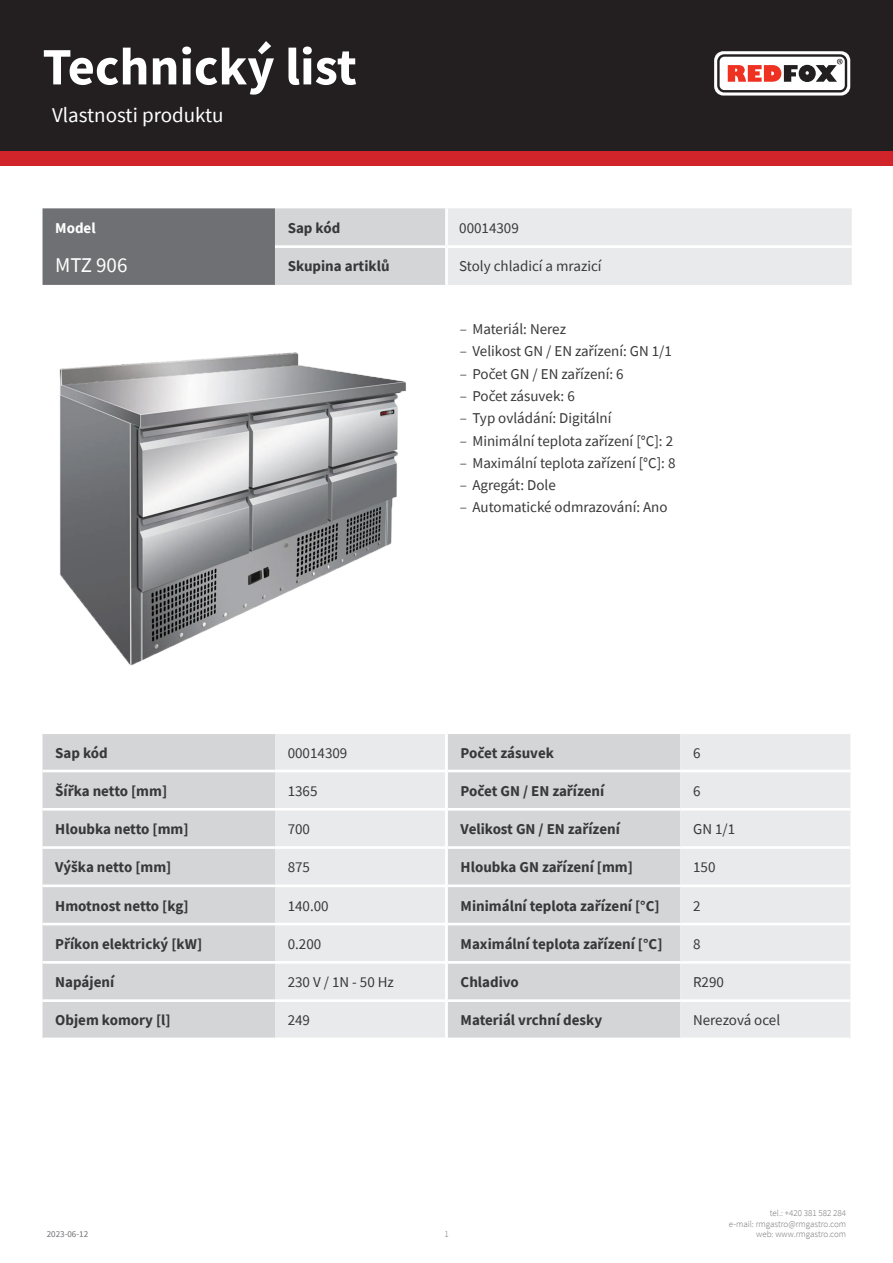
<style>
.page{position:relative;width:893px;height:1263px;background:#fff}
.page>*{position:absolute;margin:0;border:0;box-sizing:border-box;transform-origin:0 0}
.t1{font:700 52.5px "Source Sans Pro";color:#fff}
.kapitola{font:21px "Source Sans Pro";color:#fff}
.tabulka_-_headline{font:21px "Source Sans Pro";color:#fff}
.tabulka_-_text{font:15px "Source Sans Pro";color:#383839}
.tabulka_-_text-2{font:700 15px "Source Sans Pro";color:#383839}
.tabulka_-_text-3{font:700 15px "Source Sans Pro";color:#fff}
.t2{font:300 9px/10.8px "Source Sans Pro";color:#6f7073;text-align:right}
.t3{font:9px "Source Sans Pro";color:#6f7073}
.s1{font-weight:300}
</style>
<div class="page">
<div style="left:0;top:0;width:893px;height:166px;background:#d1232a"></div>
<div style="left:0;top:0;width:893px;height:151px;background:#231f20"></div>
<svg style="left:714px;top:51px;width:136px;height:45px"></svg>
<img style="left:59px;top:352px;width:347px;height:314px">
<div style="left:43px;top:734px;width:232px;height:303px;background:#d4d5d7"></div>
<div style="left:275px;top:734px;width:170px;height:303px;background:#e9eaeb"></div>
<hr style="left:43px;top:770px;width:232px;height:2px;background:#fff">
<hr style="left:275px;top:770px;width:170px;height:2px;background:#fff">
<hr style="left:43px;top:808px;width:232px;height:2px;background:#fff">
<hr style="left:275px;top:808px;width:170px;height:2px;background:#fff">
<hr style="left:43px;top:846px;width:232px;height:3px;background:#fff">
<hr style="left:275px;top:846px;width:170px;height:3px;background:#fff">
<hr style="left:43px;top:884px;width:232px;height:3px;background:#fff">
<hr style="left:275px;top:884px;width:170px;height:3px;background:#fff">
<hr style="left:43px;top:923px;width:232px;height:2px;background:#fff">
<hr style="left:275px;top:923px;width:170px;height:2px;background:#fff">
<hr style="left:43px;top:961px;width:232px;height:3px;background:#fff">
<hr style="left:275px;top:961px;width:170px;height:3px;background:#fff">
<hr style="left:43px;top:999px;width:232px;height:3px;background:#fff">
<hr style="left:275px;top:999px;width:170px;height:3px;background:#fff">
<div style="left:448px;top:734px;width:232px;height:303px;background:#d4d5d7"></div>
<div style="left:680px;top:734px;width:170px;height:303px;background:#e9eaeb"></div>
<hr style="left:448px;top:770px;width:232px;height:2px;background:#fff">
<hr style="left:680px;top:770px;width:170px;height:2px;background:#fff">
<hr style="left:448px;top:808px;width:232px;height:2px;background:#fff">
<hr style="left:680px;top:808px;width:170px;height:2px;background:#fff">
<hr style="left:448px;top:846px;width:232px;height:3px;background:#fff">
<hr style="left:680px;top:846px;width:170px;height:3px;background:#fff">
<hr style="left:448px;top:884px;width:232px;height:3px;background:#fff">
<hr style="left:680px;top:884px;width:170px;height:3px;background:#fff">
<hr style="left:448px;top:923px;width:232px;height:2px;background:#fff">
<hr style="left:680px;top:923px;width:170px;height:2px;background:#fff">
<hr style="left:448px;top:961px;width:232px;height:3px;background:#fff">
<hr style="left:680px;top:961px;width:170px;height:3px;background:#fff">
<hr style="left:448px;top:999px;width:232px;height:3px;background:#fff">
<hr style="left:680px;top:999px;width:170px;height:3px;background:#fff">
<svg style="left:43px;top:208px;width:809px;height:77px;background:#c0c1c3"></svg>
<hr style="left:445px;top:208px;width:3px;height:37px;background:#fff">
<hr style="left:275px;top:245px;width:171px;height:3px;background:#fff">
<hr style="left:446px;top:245px;width:406px;height:3px;background:#fff">
<hr style="left:445px;top:248px;width:3px;height:37px;background:#fff">
<h1 class="t1" style="left:43px;top:31px;width:316px">Technický list</h1>
<p class="kapitola" style="left:52px;top:101px;width:173px">Vlastnosti produktu</p>
<p class="tabulka_-_text-3" style="left:55px;top:218px;width:42px">Model</p>
<p class="tabulka_-_text-2" style="left:288px;top:218px;width:54px">Sap kód</p>
<p class="tabulka_-_text" style="left:459px;top:219px;width:61px">00014309</p>
<p class="tabulka_-_headline" style="left:55px;top:251px;width:74px">MTZ 906</p>
<p class="tabulka_-_text-2" style="left:288px;top:256px;width:103px">Skupina artiklů</p>
<p class="tabulka_-_text" style="left:459px;top:257px;width:144px">Stoly chladicí a mrazicí</p>
<p class="tabulka_-_text" style="left:460px;top:320px;width:108px"><span class="s1">–</span> Materiál: Nerez</p>
<p class="tabulka_-_text" style="left:460px;top:342px;width:214px"><span class="s1">–</span> Velikost GN / EN zařízení: GN 1/1</p>
<p class="tabulka_-_text" style="left:460px;top:364px;width:165px"><span class="s1">–</span> Počet GN / EN zařízení: 6</p>
<p class="tabulka_-_text" style="left:460px;top:386px;width:117px"><span class="s1">–</span> Počet zásuvek: 6</p>
<p class="tabulka_-_text" style="left:460px;top:409px;width:153px"><span class="s1">–</span> Typ ovládání: Digitální</p>
<p class="tabulka_-_text" style="left:460px;top:431px;width:215px"><span class="s1">–</span> Minimální teplota zařízení [°C]: 2</p>
<p class="tabulka_-_text" style="left:460px;top:453px;width:217px"><span class="s1">–</span> Maximální teplota zařízení [°C]: 8</p>
<p class="tabulka_-_text" style="left:460px;top:475px;width:98px"><span class="s1">–</span> Agregát: Dole</p>
<p class="tabulka_-_text" style="left:460px;top:498px;width:209px"><span class="s1">–</span> Automatické odmrazování: Ano</p>
<p class="tabulka_-_text-2" style="left:55px;top:742px;width:54px">Sap kód</p>
<p class="tabulka_-_text" style="left:288px;top:743px;width:61px">00014309</p>
<p class="tabulka_-_text-2" style="left:55px;top:781px;width:113px">Šířka netto [mm]</p>
<p class="tabulka_-_text" style="left:288px;top:781px;width:31px">1365</p>
<p class="tabulka_-_text-2" style="left:55px;top:819px;width:135px">Hloubka netto [mm]</p>
<p class="tabulka_-_text" style="left:288px;top:819px;width:24px">700</p>
<p class="tabulka_-_text-2" style="left:55px;top:857px;width:118px">Výška netto [mm]</p>
<p class="tabulka_-_text" style="left:288px;top:858px;width:24px">875</p>
<p class="tabulka_-_text-2" style="left:55px;top:895px;width:135px">Hmotnost netto [kg]</p>
<p class="tabulka_-_text" style="left:288px;top:896px;width:43px">140.00</p>
<p class="tabulka_-_text-2" style="left:55px;top:934px;width:148px">Příkon elektrický [kW]</p>
<p class="tabulka_-_text" style="left:288px;top:934px;width:35px">0.200</p>
<p class="tabulka_-_text-2" style="left:55px;top:972px;width:60px">Napájení</p>
<p class="tabulka_-_text" style="left:288px;top:972px;width:108px">230 V / 1N - 50 Hz</p>
<p class="tabulka_-_text-2" style="left:55px;top:1010px;width:117px">Objem komory [l]</p>
<p class="tabulka_-_text" style="left:288px;top:1011px;width:24px">249</p>
<p class="tabulka_-_text-2" style="left:461px;top:742px;width:95px">Počet zásuvek</p>
<p class="tabulka_-_text" style="left:693px;top:743px;width:9px">6</p>
<p class="tabulka_-_text-2" style="left:461px;top:781px;width:145px">Počet GN / EN zařízení</p>
<p class="tabulka_-_text" style="left:693px;top:781px;width:9px">6</p>
<p class="tabulka_-_text-2" style="left:461px;top:819px;width:161px">Velikost GN / EN zařízení</p>
<p class="tabulka_-_text" style="left:693px;top:819px;width:44px">GN 1/1</p>
<p class="tabulka_-_text-2" style="left:461px;top:857px;width:174px">Hloubka GN zařízení [mm]</p>
<p class="tabulka_-_text" style="left:693px;top:858px;width:24px">150</p>
<p class="tabulka_-_text-2" style="left:461px;top:895px;width:200px">Minimální teplota zařízení [°C]</p>
<p class="tabulka_-_text" style="left:693px;top:896px;width:9px">2</p>
<p class="tabulka_-_text-2" style="left:461px;top:934px;width:203px">Maximální teplota zařízení [°C]</p>
<p class="tabulka_-_text" style="left:693px;top:934px;width:9px">8</p>
<p class="tabulka_-_text-2" style="left:461px;top:972px;width:60px">Chladivo</p>
<p class="tabulka_-_text" style="left:693px;top:972px;width:32px">R290</p>
<p class="tabulka_-_text-2" style="left:461px;top:1010px;width:143px">Materiál vrchní desky</p>
<p class="tabulka_-_text" style="left:693px;top:1011px;width:89px">Nerezová ocel</p>
<p class="t3" style="left:47px;top:1229px;width:43px">2023-06-12</p>
<p class="t2" style="left:444px;top:1229px;width:6px">1</p>
<p class="t2" style="left:729px;top:1207px;width:119px">tel.: +420 381 582 284<br>e-mail: rmgastro@rmgastro.com web: www.rmgastro.com</p>
</div>
